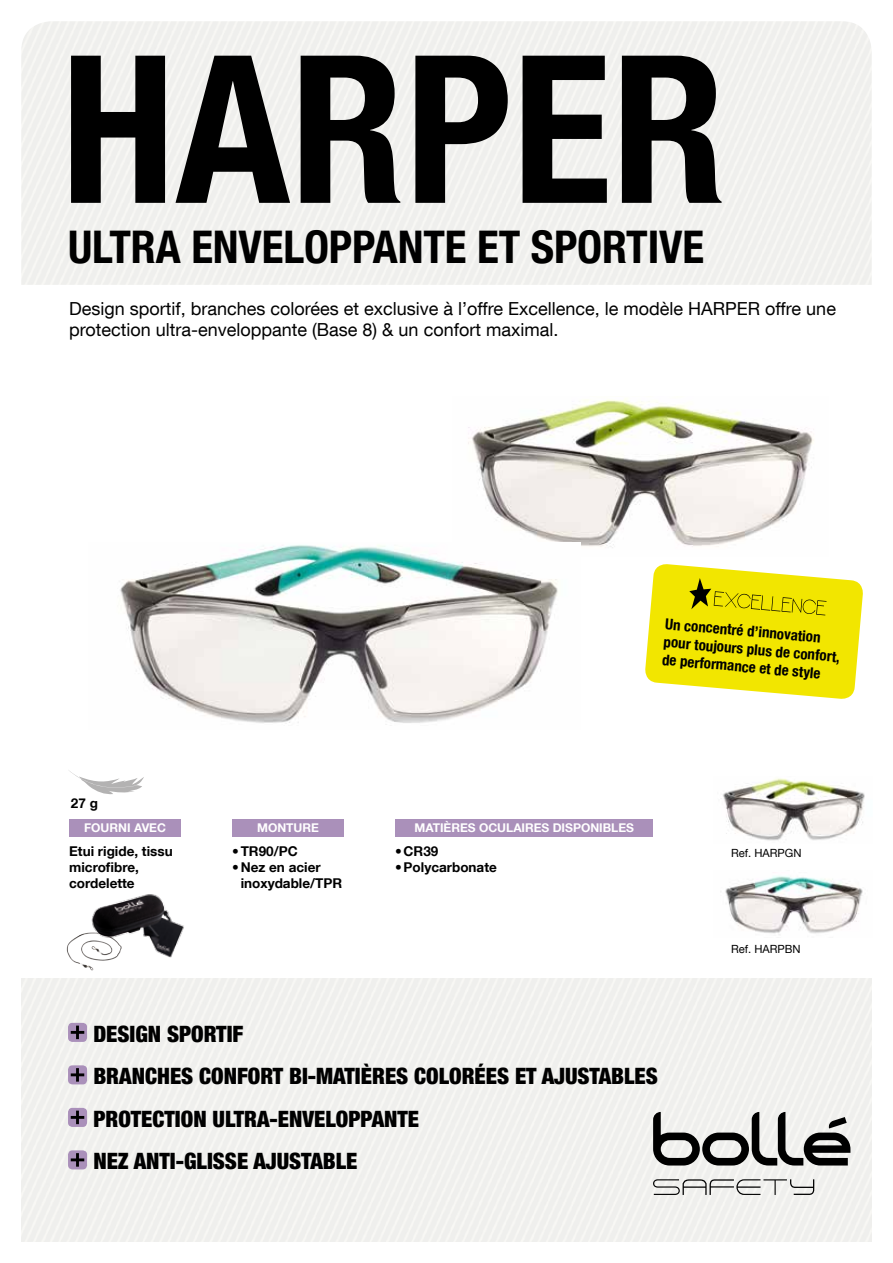
<style>
.page{position:relative;width:893px;height:1263px;background:#fff}
.page>*{position:absolute;margin:0;border:0;box-sizing:border-box;transform-origin:0 0}
.t1{font:700 condensed 206.1px "Helvetica Neue LT Com";color:#000}
.t2{font:700 condensed 45px "Helvetica Neue LT Com";letter-spacing:-.005em;color:#000}
.t3{font:900 condensed 22.5px/42.5px "Helvetica Neue LT Com";color:#000}
.t4{font:18px/21.6px "Helvetica Neue LT Com";color:#000}
.t5{font:700 condensed 15px/18px "Helvetica Neue LT Com";color:#000}
.t6{font:700 13.5px/16.2px "Helvetica Neue LT Com";color:#000}
.t7{font:700 12px "Helvetica Neue LT Com";color:#fff}
.t8{font:11.25px "Helvetica Neue LT Com";color:#000}
.s1{font-weight:100;font-stretch:condensed}
</style>
<div class="page">
<img style="left:468px;top:398px;width:346px;height:150px">
<svg style="left:70px;top:771px;width:74px;height:23px"></svg>
<div style="left:69px;top:819px;width:111px;height:18px;background:#aa90ba"></div>
<div style="left:232px;top:819px;width:111px;height:18px;background:#aa90ba"></div>
<div style="left:395px;top:819px;width:258px;height:18px;background:#aa90ba"></div>
<svg style="left:653px;top:1112px;width:197px;height:53px"></svg>
<svg style="left:653px;top:1179px;width:161px;height:16px"></svg>
<img style="left:120px;top:542px;width:460px;height:183px">
<img style="left:725px;top:876px;width:138px;height:59px">
<img style="left:723px;top:778px;width:142px;height:63px">
<svg style="left:645px;top:564px;width:218px;height:135px;background:#f0e627"></svg>
<img style="left:67px;top:932px;width:26px;height:38px">
<div style="left:68px;top:1023px;width:19px;height:19px;background:#aa90ba;border-radius:4px"></div>
<svg style="left:71px;top:1025px;width:13px;height:14px"></svg>
<div style="left:68px;top:1065px;width:19px;height:19px;background:#aa90ba;border-radius:4px"></div>
<svg style="left:71px;top:1068px;width:13px;height:14px"></svg>
<div style="left:68px;top:1108px;width:19px;height:19px;background:#aa90ba;border-radius:4px"></div>
<svg style="left:71px;top:1110px;width:13px;height:14px"></svg>
<div style="left:68px;top:1150px;width:19px;height:19px;background:#aa90ba;border-radius:4px"></div>
<svg style="left:71px;top:1153px;width:13px;height:14px"></svg>
<img style="left:88px;top:894px;width:96px;height:64px">
<h1 class="t1" style="left:61px;top:6px;width:667px">HARPER</h1>
<h2 class="t2" style="left:68px;top:220px;width:637px">ULTRA ENVELOPPANTE ET SPORTIVE</h2>
<p class="t4" style="left:69px;top:297px;width:768px">Design sportif, branches colorées et exclusive à l’offre Excellence, le modèle HARPER offre une protection ultra-enveloppante (Base 8) &amp; un confort maximal.</p>
<p class="t5" style="left:666px;top:615px;width:178px;rotate:5deg">Un concentré d’innovation pour toujours plus de confort, de performance et de style</p>
<p class="t6" style="left:71px;top:795px;width:29px">27 g</p>
<p class="t7" style="left:84px;top:820px;width:83px">FOURNI AVEC</p>
<p class="t7" style="left:257px;top:820px;width:63px">MONTURE</p>
<p class="t7" style="left:414px;top:820px;width:221px">MATIÈRES OCULAIRES DISPONIBLES</p>
<p class="t6" style="left:69px;top:842px;width:105px">Etui rigide, tissu microfibre, cordelette</p>
<p class="t6" style="left:232px;top:842px;width:67px"><span class="s1">•</span>TR90/PC</p>
<p class="t6" style="left:241px;top:859px;width:103px;text-indent:-9px"><span class="s1">•</span>Nez en acier inoxydable/TPR</p>
<p class="t6" style="left:395px;top:842px;width:45px"><span class="s1">•</span>CR39</p>
<p class="t6" style="left:395px;top:859px;width:103px"><span class="s1">•</span>Polycarbonate</p>
<p class="t8" style="left:731px;top:846px;width:72px">Ref. HARPGN</p>
<p class="t8" style="left:731px;top:941px;width:71px">Ref. HARPBN</p>
<p class="t3" style="left:93px;top:1012px;width:566px">DESIGN SPORTIF<br>BRANCHES CONFORT BI-MATIÈRES COLORÉES ET AJUSTABLES<br>PROTECTION ULTRA-ENVELOPPANTE<br>NEZ ANTI-GLISSE AJUSTABLE</p>
</div>
